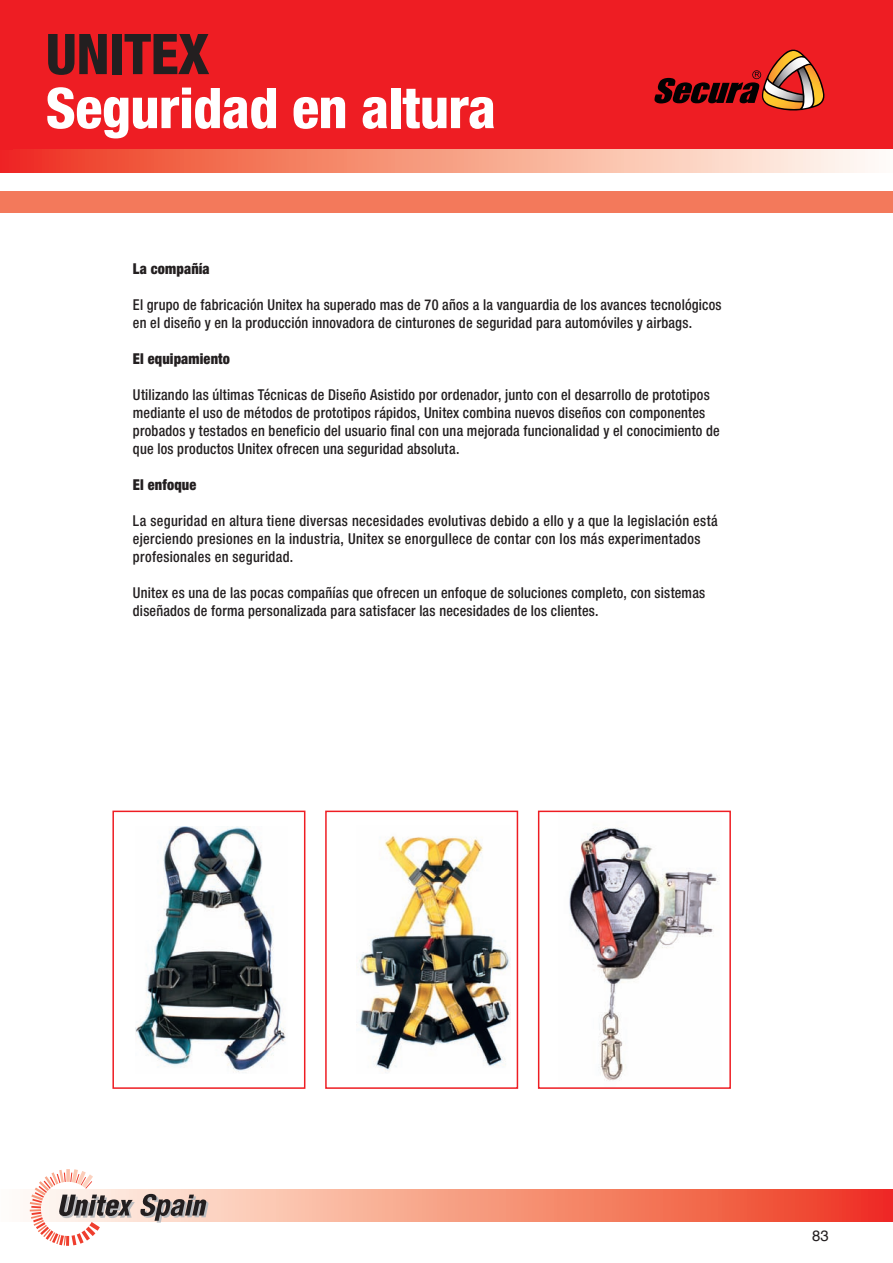
<style>
.page{position:relative;width:893px;height:1263px;background:#fff}
.page>*{position:absolute;margin:0;border:0;box-sizing:border-box;transform-origin:0 0}
.t1{font:800 condensed 56.25px "Helvetica Neue LT Std";letter-spacing:-.01em;color:#fff}
.t2{font:800 condensed 56.25px "Helvetica Neue LT Std";letter-spacing:-.01em;color:#231f20}
.t3{font:500 condensed 15px/18px "Helvetica Neue LT Std";letter-spacing:.015em;color:#231f20;scale:.95 1}
.t4{font:900 condensed 15px "Helvetica Neue LT Std";letter-spacing:.01em;color:#231f20;scale:.95 1}
.t5{font:15px "Helvetica";color:#231f20}
</style>
<div class="page">
<svg style="left:29px;top:1189px;width:864px;height:32px;background:#f5886f"></svg>
<svg style="left:0;top:149px;width:868px;height:23px;background:#f69983"></svg>
<div style="left:0;top:0;width:893px;height:149px;background:#ee1d23"></div>
<svg style="left:30px;top:1169px;width:179px;height:77px"></svg>
<div style="left:0;top:191px;width:893px;height:22px;background:#f3795b"></div>
<img style="left:569px;top:827px;width:149px;height:254px">
<img style="left:135px;top:826px;width:151px;height:246px">
<img style="left:356px;top:836px;width:155px;height:236px">
<div style="left:112px;top:810px;width:193px;height:279px;border:2px solid #ee1d23"></div>
<div style="left:325px;top:810px;width:193px;height:279px;border:2px solid #ee1d23"></div>
<div style="left:538px;top:810px;width:193px;height:279px;border:2px solid #ee1d23"></div>
<svg style="left:654px;top:50px;width:170px;height:61px"></svg>
<h1 class="t2" style="left:46px;top:19px;width:165px">UNITEX</h1>
<h1 class="t1" style="left:46px;top:73px;width:452px">Seguridad en altura</h1>
<p class="t4" style="left:133px;top:260px;width:82px">La compañía</p>
<p class="t3" style="left:133px;top:296px;width:621px">El grupo de fabricación Unitex ha superado mas de 70 años a la vanguardia de los avances tecnológicos en el diseño y en la producción innovadora de cinturones de seguridad para automóviles y airbags.</p>
<p class="t4" style="left:133px;top:350px;width:104px">El equipamiento</p>
<p class="t3" style="left:133px;top:386px;width:619px">Utilizando las últimas técnicas de Diseño Asistido por ordenador, junto con el desarrollo de prototipos mediante el uso de métodos de prototipos rápidos, Unitex combina nuevos diseños con componentes probados y testados en beneficio del usuario final con una mejorada funcionalidad y el conocimiento de que los productos Unitex ofrecen una seguridad absoluta.</p>
<p class="t4" style="left:133px;top:476px;width:68px">El enfoque</p>
<p class="t3" style="left:133px;top:512px;width:617px">La seguridad en altura tiene diversas necesidades evolutivas debido a ello y a que la legislación está ejerciendo presiones en la industria, Unitex se enorgullece de contar con los más experimentados profesionales en seguridad.</p>
<p class="t3" style="left:133px;top:584px;width:604px">Unitex es una de las pocas compañías que ofrecen un enfoque de soluciones completo, con sistemas diseñados de forma personalizada para satisfacer las necesidades de los clientes.</p>
<p class="t5" style="left:812px;top:1224px;width:18px">83</p>
</div>
